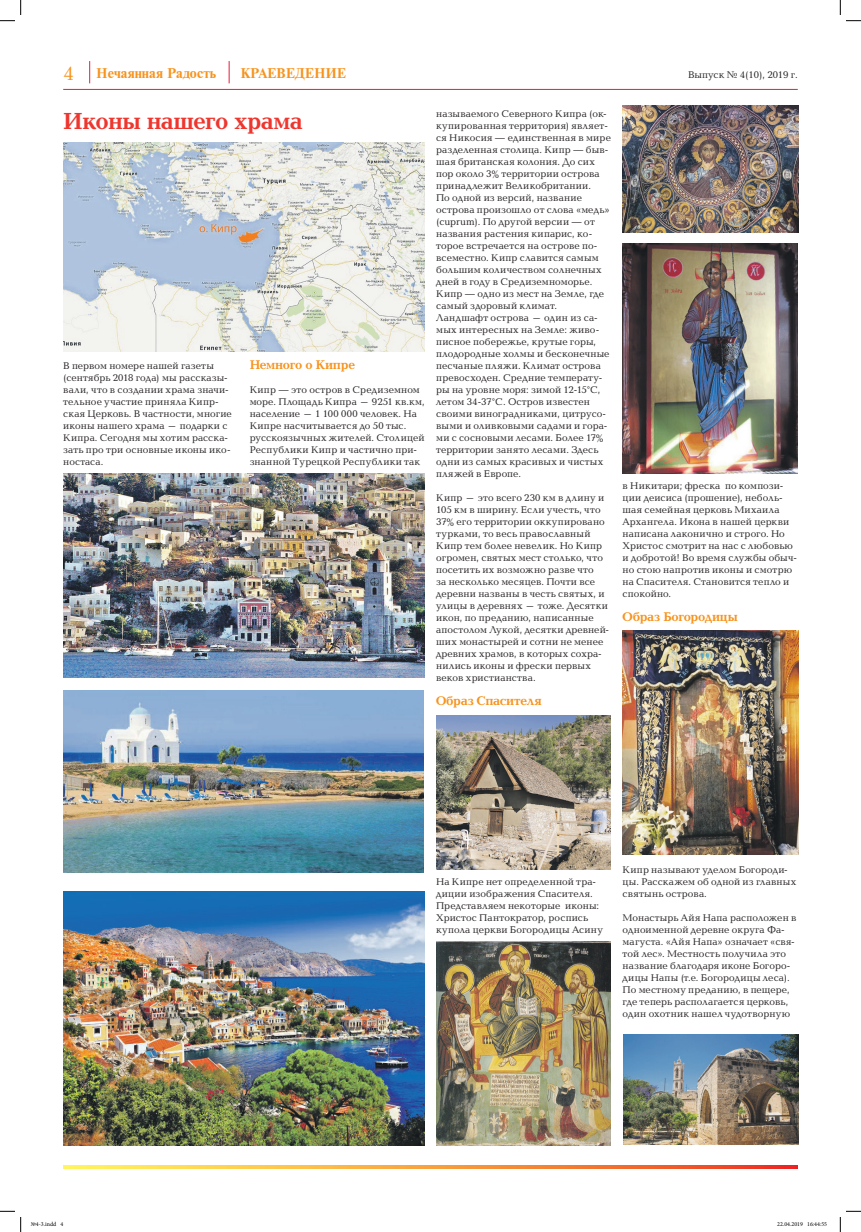
<style>
.page{position:relative;width:861px;height:1232px;background:#fff}
.page>*{position:absolute;margin:0;border:0;box-sizing:border-box;transform-origin:0 0}
.t1{font:700 24px "Baltica C";letter-spacing:-.025em;color:#ee362e}
.t2{font:700 14px "Newton CTT";color:#f7931d}
.t3{font:700 13px "Baltica C";letter-spacing:-.02em;color:#f7931d}
.t4{font:10px/12px "Baltica C";letter-spacing:.015em;color:#231f20}
.t5{font:6px "Minion Pro";color:#000}
.s1{font-family:"Baltica C";font-weight:400;font-size:20px}
</style>
<div class="page">
<hr style="left:63px;top:89px;width:734px;height:1px;background:#ed1a3a">
<svg style="left:229px;top:61px;width:1px;height:22px"></svg>
<svg style="left:89px;top:61px;width:1px;height:22px"></svg>
<svg style="left:63px;top:1166px;width:734px;height:3px;background:#f89b3e"></svg>
<img style="left:63px;top:690px;width:360px;height:183px">
<img style="left:63px;top:142px;width:362px;height:209px">
<img style="left:63px;top:474px;width:362px;height:204px">
<img style="left:64px;top:892px;width:361px;height:253px">
<img style="left:622px;top:630px;width:176px;height:224px">
<img style="left:623px;top:1035px;width:175px;height:109px">
<img style="left:436px;top:715px;width:174px;height:154px">
<img style="left:437px;top:942px;width:173px;height:204px">
<img style="left:622px;top:244px;width:175px;height:230px">
<img style="left:622px;top:106px;width:176px;height:126px">
<svg style="left:0;top:0;width:21px;height:21px"></svg>
<svg style="left:0;top:1211px;width:21px;height:21px"></svg>
<svg style="left:839px;top:0;width:22px;height:21px"></svg>
<svg style="left:839px;top:1211px;width:22px;height:21px"></svg>
<h2 class="t2" style="left:63px;top:66px;width:154px"><span class="s1">4</span> Нечаянная Радость</h2>
<h2 class="t2" style="left:240px;top:66px;width:107px">КРАЕВЕДЕНИЕ</h2>
<p class="t4" style="left:688px;top:69px;width:111px">Выпуск № 4(10), 2019 г.</p>
<h1 class="t1" style="left:63px;top:108px;width:241px">Иконы нашего храма</h1>
<p class="t4" style="left:63px;top:360px;width:170px">В первом номере нашей газеты (сентябрь 2018 года) мы рассказы&shy;вали, что в создании храма значи&shy;тельное участие приняла Кипр&shy;ская Церковь. В частности, многие иконы нашего храма – подарки с<br>Кипра. Сегодня мы хотим расска&shy;зать про три основные иконы ико&shy;ностаса.</p>
<h3 class="t3" style="left:250px;top:357px;width:107px">Немного о Кипре</h3>
<p class="t4" style="left:250px;top:384px;width:177px">Кипр — это остров в Средиземном море. Площадь Кипра – 9251 кв.км, население – 1 100 000 человек. На<br>Кипре насчитывается до 50 тыс. русскоязычных жителей. Столицей<br>Республики Кипр и частично при&shy;знанной Турецкой Республики так</p>
<p class="t4" style="left:436px;top:108px;width:176px">называемого Северного Кипра (ок&shy;купированная территория) являет&shy;ся Никосия — единственная в мире разделенная столица. Кипр — быв&shy;шая британская колония. До сих пор около 3% территории острова принадлежит Великобритании.<br>По одной из версий, название острова произошло от слова «медь» (cuprum). По другой версии — от названия растения кипарис, ко&shy;торое встречается на острове по&shy;всеместно. Кипр славится самым большим количеством солнечных дней в году в Средиземноморье.<br>Кипр — одно из мест на Земле, где самый здоровый климат.<br>Ландшафт острова – один из са&shy;мых интересных на Земле: живо&shy;писное побережье, крутые горы, плодородные холмы и бесконечные песчаные пляжи. Климат острова превосходен. Средние температу&shy;ры на уровне моря: зимой 12-15°C, летом 34-37°C. Остров известен своими виноградниками, цитрусо&shy;выми и оливковыми садами и гора&shy;ми с сосновыми лесами. Более 17% территории занято лесами. Здесь одни из самых красивых и чистых пляжей в Европе.</p>
<p class="t4" style="left:436px;top:492px;width:174px">Кипр – это всего 230 км в длину и<br>105 км в ширину. Если учесть, что<br>37% его территории оккупировано турками, то весь православный<br>Кипр тем более невелик. Но Кипр огромен, святых мест столько, что посетить их возможно разве что<br>за несколько месяцев. Почти все деревни названы в честь святых, и улицы в деревнях – тоже. Десятки икон, по преданию, написанные апостолом Лукой, десятки древней&shy;ших монастырей и сотни не менее древних храмов, в которых сохра&shy;нились иконы и фрески первых веков христианства.</p>
<h3 class="t3" style="left:436px;top:693px;width:107px">Образ Спасителя</h3>
<p class="t4" style="left:622px;top:480px;width:176px">в Никитари; фреска по компози&shy;ции деисиса (прошение), неболь&shy;шая семейная церковь Михаила<br>Архангела. Икона в нашей церкви написана лаконично и строго. Но<br>Христос смотрит на нас с любовью и добротой! Во время службы обыч&shy;но стою напротив иконы и смотрю на Спасителя. Становится тепло и спокойно.</p>
<h3 class="t3" style="left:622px;top:609px;width:116px">Образ Богородицы</h3>
<p class="t4" style="left:436px;top:876px;width:168px">На Кипре нет определенной тра&shy;диции изображения Спасителя.<br>Представляем некоторые иконы:<br>Христос Пантократор, роспись купола церкви Богородицы Асину</p>
<p class="t4" style="left:622px;top:864px;width:175px">Кипр называют уделом Богороди&shy;цы. Расскажем об одной из главных святынь острова.</p>
<p class="t4" style="left:622px;top:912px;width:175px">Монастырь Айя Напа расположен в одноименной деревне округа Фа&shy;магуста. «Айя Напа» означает «свя&shy;той лес». Местность получила это название благодаря иконе Богоро&shy;дицы Напы (т.е. Богородицы леса).<br>По местному преданию, в пещере, где теперь располагается церковь, один охотник нашел чудотворную</p>
<p class="t5" style="left:31px;top:1220px;width:34px">№4-3.indd 4</p>
<p class="t5" style="left:777px;top:1220px;width:51px">22.04.2019 16:44:55</p>
</div>
